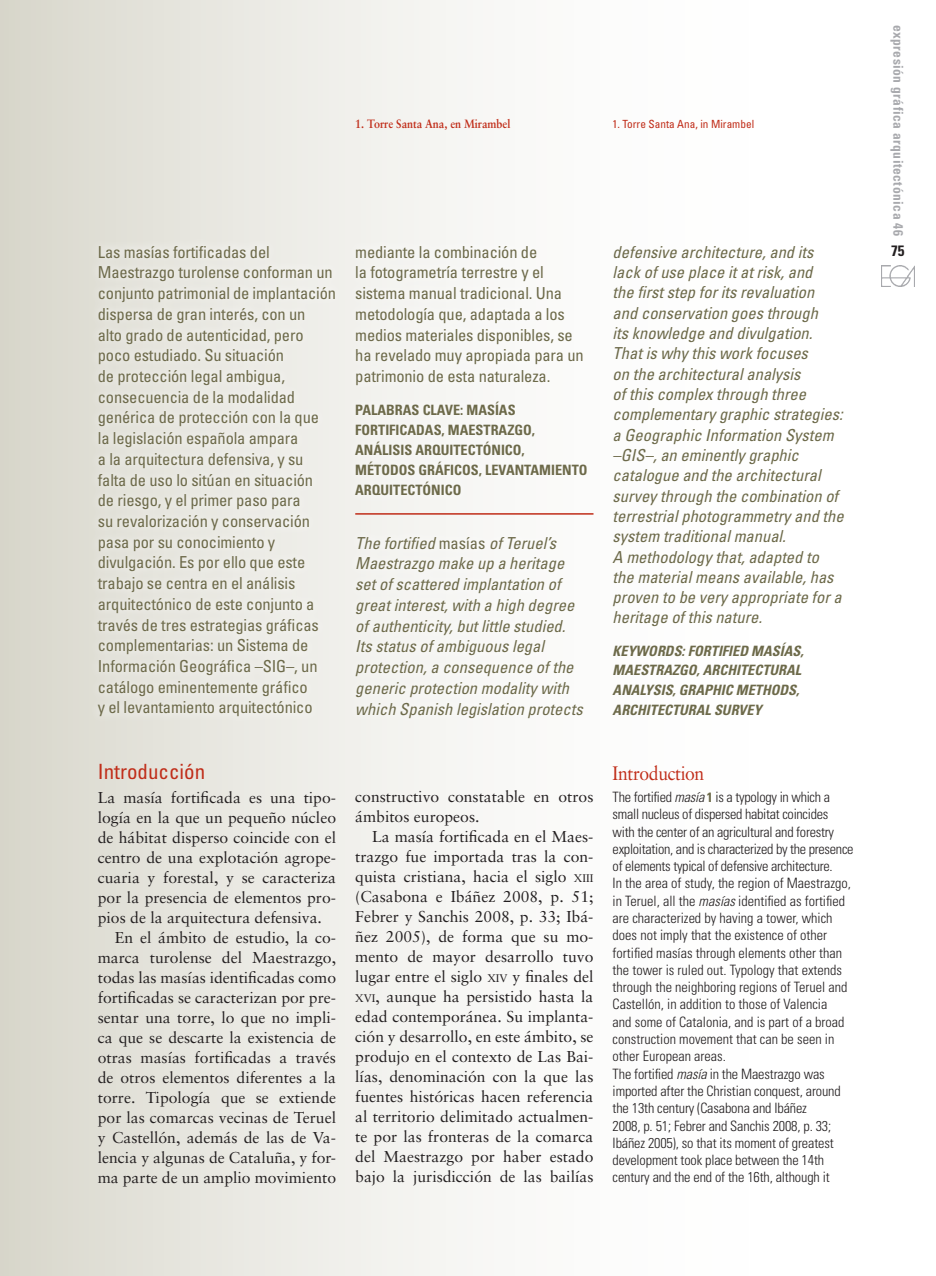
<style>
.page{position:relative;width:936px;height:1276px;background:#fff}
.page>*{position:absolute;margin:0;border:0;box-sizing:border-box;transform-origin:0 0}
.TITULAR_1_CAST{font:condensed 21px "Univers";color:#c02d19}
.TITULAR_1_INGLES{font:19.5px "Sabon";letter-spacing:-.02em;color:#c02d19;scale:.9 1}
.ENTRADILLA_CASTELLAN{font:condensed 16.5px/20.7px "Univers";letter-spacing:-.01em;color:#6d6a4a}
.ENTRADILLA_INGLES{font:italic condensed 16.5px/20.2px "Univers";color:#6d6a4a}
.t1{font:15.75px/20px "Sabon";color:#231f20;text-align:justify}
.t2{font:700 condensed 15px "Univers";color:#231f20}
.t3{font:300 condensed 14.25px/17.2px "Univers";letter-spacing:-.01em;color:#231f20}
.ENTRADILLA_CASTELLAN-2{font:700 condensed 14.25px/20px "Univers";color:#6d6a4a}
.ENTRADILLA_INGLES-2{font:italic 700 condensed 14.25px/19.5px "Univers";color:#6d6a4a}
.t4{font:700 condensed 13.5px "Univers";letter-spacing:.035em;color:#a8a9ad}
.t5{font:700 12px "Sabon";color:#c02d19;scale:.9 1}
.t6{font:condensed 11.25px "Univers";color:#c02d19}
.s1{font-style:normal}
.s2{font-size:10.95px}
.s3{font-style:italic}
.s4{font-weight:700;font-size:13.5px;color:#6d6a4a}
</style>
<div class="page">
<div style="left:0;top:0;width:780px;height:1276px;background:linear-gradient(to right,#dcdbd1,#fff)"></div>
<div style="left:90px;top:236px;width:254px;height:489px;background:#ebebe5"></div>
<div style="left:346px;top:236px;width:250px;height:491px;background:#f8f7f6"></div>
<div style="left:604px;top:236px;width:249px;height:488px;background:#fff"></div>
<hr style="left:355px;top:513px;width:238px;height:1px;background:#c02d19">
<img style="left:881px;top:265px;width:33px;height:21px">
<p class="t5" style="left:355px;top:117px;width:174px">1. Torre Santa Ana, en Mirambel</p>
<p class="t6" style="left:612px;top:117px;width:143px">1. Torre Santa Ana, in Mirambel</p>
<p class="ENTRADILLA_CASTELLAN" style="left:98px;top:241px;width:240px">Las masías fortificadas del<br>Maestrazgo turolense conforman un conjunto patrimonial de implantación dispersa de gran interés, con un<br>alto grado de autenticidad, pero poco estudiado. Su situación<br>de protección legal ambigua, consecuencia de la modalidad genérica de protección con la que<br>la legislación española ampara<br>a la arquitectura defensiva, y su falta de uso lo sitúan en situación<br>de riesgo, y el primer paso para<br>su revalorización y conservación pasa por su conocimiento y divulgación. Es por ello que este trabajo se centra en el análisis arquitectónico de este conjunto a través de tres estrategias gráficas complementarias: un Sistema de<br>Información Geográfica –SIG–, un catálogo eminentemente gráfico<br>y el levantamiento arquitectónico</p>
<p class="ENTRADILLA_CASTELLAN" style="left:355px;top:241px;width:230px">mediante la combinación de<br>la fotogrametría terrestre y el sistema manual tradicional. Una metodología que, adaptada a los medios materiales disponibles, se ha revelado muy apropiada para un patrimonio de esta naturaleza.</p>
<p class="ENTRADILLA_CASTELLAN-2" style="left:355px;top:400px;width:234px">PALABRAS CLAVE: MASÍAS<br>FORTIFICADAS, MAESTRAZGO,<br>ANÁLISIS ARQUITECTÓNICO,<br>MÉTODOS GRÁFICOS, LEVANTAMIENTO<br>ARQUITECTÓNICO</p>
<p class="ENTRADILLA_INGLES" style="left:355px;top:532px;width:229px;line-height:20.7px">The fortified <span class="s1">masías</span> of Teruel’s Maestrazgo make up a heritage set of scattered implantation of great interest, with a high degree of authenticity, but little studied.<br>Its status of ambiguous legal protection, a consequence of the generic protection modality with which Spanish legislation protects</p>
<p class="TITULAR_1_CAST" style="left:98px;top:758px;width:109px">Introducción</p>
<p class="t1" style="left:98px;top:787px;width:240px">La masía fortificada es una tipo&shy;logía en la que un pequeño núcleo de hábitat disperso coincide con el centro de una explotación agrope&shy;cuaria y forestal, y se caracteriza por la presencia de elementos pro&shy;pios de la arquitectura defensiva.</p>
<p class="t1" style="left:98px;top:927px;width:240px;text-indent:17px">En el ámbito de estudio, la co&shy;marca turolense del Maestrazgo, todas las masías identificadas como fortificadas se caracterizan por pre&shy;sentar una torre, lo que no impli&shy;ca que se descarte la existencia de otras masías fortificadas a través de otros elementos diferentes a la torre. Tipología que se extiende por las comarcas vecinas de Teruel y Castellón, además de las de Va&shy;lencia y algunas de Cataluña, y for&shy;ma parte de un amplio movimiento</p>
<p class="t1" style="left:355px;top:786px;width:240px">constructivo constatable en otros ámbitos europeos.</p>
<p class="t1" style="left:355px;top:826px;width:240px;text-indent:17px">La masía fortificada en el Maes&shy;trazgo fue importada tras la con&shy;quista cristiana, hacia el siglo <span class="s2">XIII </span>(Casabona e Ibáñez 2008, p. 51; Febrer y Sanchis 2008, p. 33; Ibá&shy;ñez 2005), de forma que su mo&shy;mento de mayor desarrollo tuvo lugar entre el siglo <span class="s2">XIV</span> y finales del <span class="s2">XVI</span>, aunque ha persistido hasta la edad contemporánea. Su implanta&shy;ción y desarrollo, en este ámbito, se produjo en el contexto de Las Bai&shy;lías, denominación con la que las fuentes históricas hacen referencia al territorio delimitado actualmen&shy;te por las fronteras de la comarca del Maestrazgo por haber estado bajo la jurisdicción de las bailías</p>
<p class="ENTRADILLA_INGLES" style="left:612px;top:241px;width:232px">defensive architecture, and its lack of use place it at risk, and<br>the first step for its revaluation<br>and conservation goes through<br>its knowledge and divulgation.<br>That is why this work focuses<br>on the architectural analysis<br>of this complex through three complementary graphic strategies: a Geographic Information System –GIS–, an eminently graphic catalogue and the architectural survey through the combination of terrestrial photogrammetry and the system traditional manual.<br>A methodology that, adapted to the material means available, has proven to be very appropriate for a heritage of this nature.</p>
<p class="ENTRADILLA_INGLES-2" style="left:612px;top:641px;width:192px">KEYWORDS: FORTIFIED MASÍAS,<br>MAESTRAZGO, ARCHITECTURAL<br>ANALYSIS, GRAPHIC METHODS,<br>ARCHITECTURAL SURVEY</p>
<p class="TITULAR_1_INGLES" style="left:612px;top:762px;width:103px">Introduction</p>
<p class="t3" style="left:612px;top:788px;width:242px">The fortified <span class="s3">masía</span> <span class="s4">1</span> is a typology in which a small nucleus of dispersed habitat coincides with the center of an agricultural and forestry exploitation, and is characterized by the presence of elements typical of defensive architecture.</p>
<p class="t3" style="left:612px;top:875px;width:240px">In the area of study, the region of Maestrazgo, in Teruel, all the <span class="s3">masías</span> identified as fortified are characterized by having a tower, which does not imply that the existence of other fortified masías through elements other than the tower is ruled out. Typology that extends through the neighboring regions of Teruel and Castellón, in addition to those of Valencia<br>and some of Catalonia, and is part of a broad construction movement that can be seen in other European areas.</p>
<p class="t3" style="left:612px;top:1065px;width:229px">The fortified <span class="s3">masía</span> in the Maestrazgo was imported after the Christian conquest, around the 13th century (Casabona and Ibáñez<br>2008, p. 51; Febrer and Sanchis 2008, p. 33; Ibáñez 2005), so that its moment of greatest development took place between the 14th century and the end of the 16th, although it</p>
<p class="t4" style="left:906px;top:25px;width:213px;rotate:90deg">expresión gráfica arquitectónica 46</p>
<p class="t2" style="left:891px;top:242px;width:15px">75</p>
</div>
